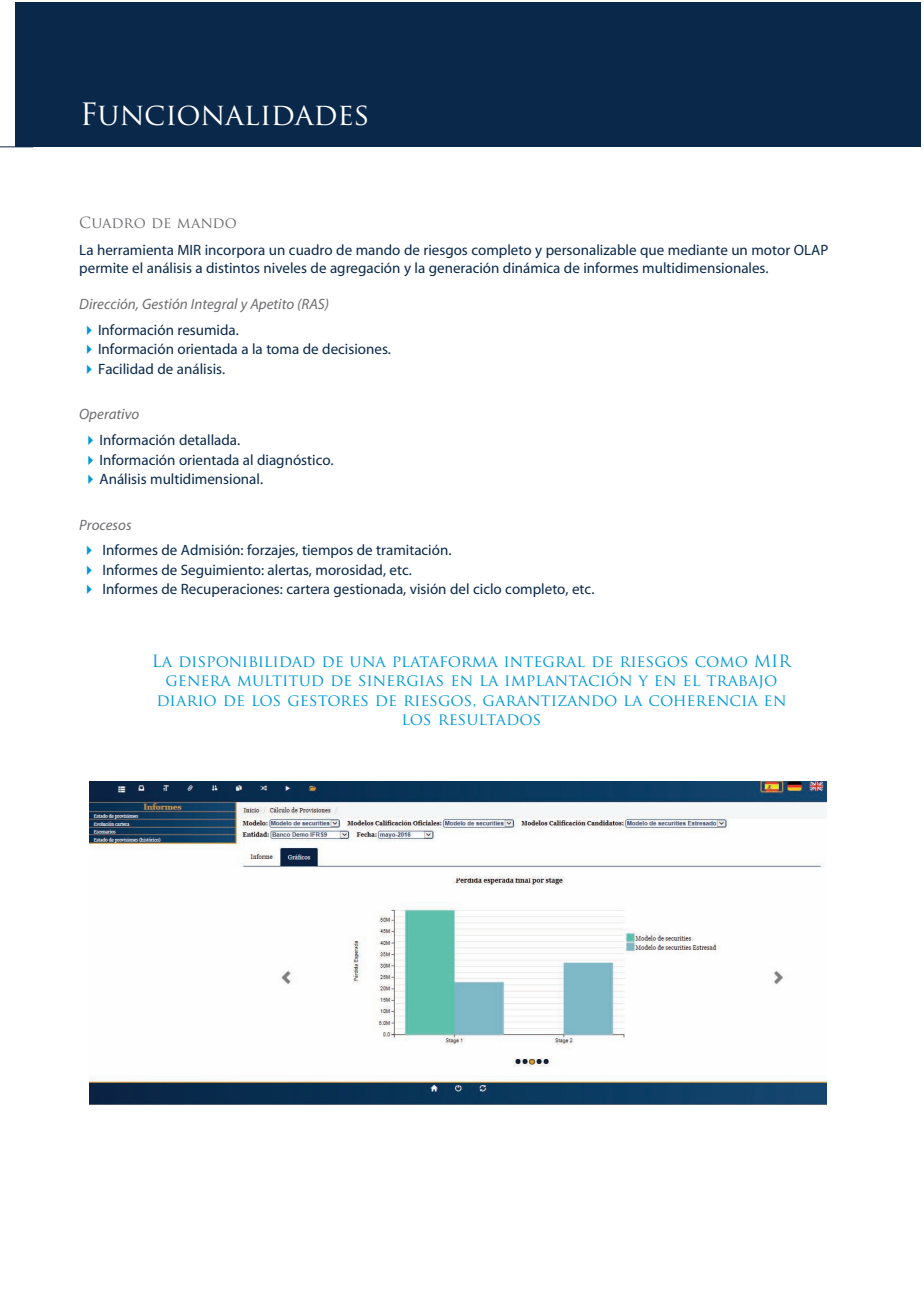
<style>
.page{position:relative;width:924px;height:1294px;background:#fff}
.page>*{position:absolute;margin:0;border:0;box-sizing:border-box;transform-origin:0 0}
.t1{font:30px "Trajan Pro";color:#fff}
.t2{font:16.5px/19.5px "Trajan Pro";color:#0099d8;text-align:center}
.t3{font:15px/18px "Myriad";color:#0a294a}
.t4{font:italic 15px "Myriad";color:#6c6d70}
.t5{font:15px "Trajan Pro";color:#6c6d70}
.s1{color:#0099d8}
</style>
<div class="page">
<img style="left:89px;top:781px;width:737px;height:324px">
<hr style="left:0;top:146px;width:33px;height:1px;background:#0a294a">
<div style="left:15px;top:3px;width:906px;height:144px;background:#0a294a"></div>
<h1 class="t1" style="left:80px;top:97px;width:292px">Funcionalidades</h1>
<p class="t5" style="left:79px;top:214px;width:159px">Cuadro de mando</p>
<p class="t3" style="left:79px;top:242px;width:751px">La herramienta MIR incorpora un cuadro de mando de riesgos completo y personalizable que mediante un motor OLAP permite el análisis a distintos niveles de agregación y la generación dinámica de informes multidimensionales.</p>
<p class="t4" style="left:79px;top:296px;width:251px">Dirección, Gestión Integral y Apetito (RAS)</p>
<p class="t3" style="left:82px;top:321px;width:159px"><span class="s1">✔</span>Información resumida.</p>
<p class="t3" style="left:82px;top:341px;width:311px"><span class="s1">✔</span>Información orientada a la toma de decisiones.</p>
<p class="t3" style="left:82px;top:360px;width:145px"><span class="s1">✔</span>Facilidad de análisis.</p>
<p class="t4" style="left:79px;top:407px;width:62px">Operativo</p>
<p class="t3" style="left:83px;top:432px;width:159px"><span class="s1">✔</span>Información detallada.</p>
<p class="t3" style="left:83px;top:451px;width:252px"><span class="s1">✔</span>Información orientada al diagnóstico.</p>
<p class="t3" style="left:83px;top:471px;width:182px"><span class="s1">✔</span>Análisis multidimensional.</p>
<p class="t4" style="left:79px;top:517px;width:54px">Procesos</p>
<p class="t3" style="left:82px;top:542px;width:371px"><span class="s1">✔</span> Informes de Admisión: forzajes, tiempos de tramitación.</p>
<p class="t3" style="left:82px;top:561px;width:332px"><span class="s1">✔</span> Informes de Seguimiento: alertas, morosidad, etc.</p>
<p class="t3" style="left:82px;top:581px;width:514px"><span class="s1">✔</span> Informes de Recuperaciones: cartera gestionada, visión del ciclo completo, etc.</p>
<p class="t2" style="left:152px;top:651px;width:641px">La disponibilidad de una plataforma integral de riesgos como MIR genera multitud de sinergias en la implantación y en el trabajo diario de los gestores de riesgos, garantizando la coherencia en los resultados</p>
</div>
